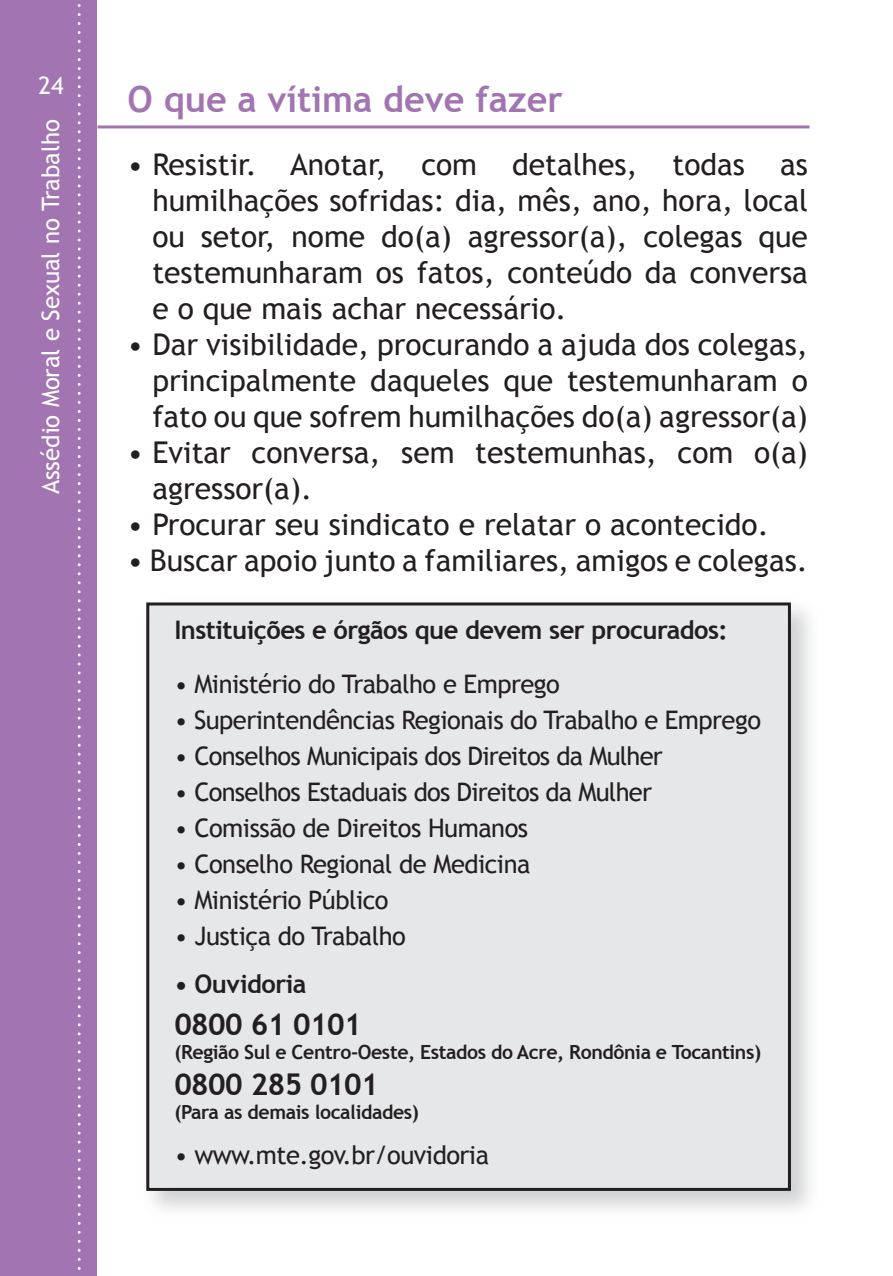
<style>
.page{position:relative;width:893px;height:1276px;background:#fff}
.page>*{position:absolute;margin:0;border:0;box-sizing:border-box;transform-origin:0 0}
.t1{font:700 36px "Trebuchet MS";color:#a275b2}
.t2{font:30px/36px "Trebuchet MS";color:#231f20;text-align:justify}
.t3{font:700 30px "Trebuchet MS";letter-spacing:-.02em;color:#231f20}
.t4{font:25.5px "Trebuchet MS";letter-spacing:-.02em;color:#231f20}
.t5{font:700 25.5px "Trebuchet MS";letter-spacing:-.02em;color:#231f20}
.t6{font:24px "Trebuchet MS";color:#fff}
.t7{font:700 19.5px "Trebuchet MS";letter-spacing:-.02em;color:#231f20}
</style>
<div class="page">
<div style="left:0;top:0;width:96px;height:1276px;background:#a275b2"></div>
<svg style="left:78px;top:4px;width:3px;height:1266px"></svg>
<div style="left:148px;top:604px;width:641px;height:585px;background:#e6e7e9"></div>
<div style="left:146px;top:602px;width:645px;height:589px;border:3px solid #231f20"></div>
<hr style="left:98px;top:125px;width:711px;height:3px;background:#a275b2">
<p class="t6" style="left:39px;top:71px;width:27px">24</p>
<p class="t1" style="left:128px;top:76px;width:437px">O que a vítima deve fazer</p>
<p class="t2" style="left:152px;top:146px;width:657px;text-indent:-25px">• Resistir. Anotar, com detalhes, todas as humilhações sofridas: dia, mês, ano, hora, local ou setor, nome do(a) agressor(a), colegas que testemunharam os fatos, conteúdo da conversa e o que mais achar necessário.</p>
<p class="t2" style="left:152px;top:326px;width:657px;text-indent:-25px">• Dar visibilidade, procurando a ajuda dos colegas, principalmente daqueles que testemunharam o fato ou que sofrem humilhações do(a) agressor(a)</p>
<p class="t2" style="left:152px;top:434px;width:657px;text-indent:-25px">• Evitar conversa, sem testemunhas, com o(a) agressor(a).</p>
<p class="t2" style="left:128px;top:506px;width:643px">• Procurar seu sindicato e relatar o acontecido.</p>
<p class="t2" style="left:128px;top:542px;width:682px">• Buscar apoio junto a familiares, amigos e colegas.</p>
<p class="t6" style="left:37px;top:494px;width:377px;rotate:-90deg">Assédio Moral e Sexual no Trabalho</p>
<p class="t5" style="left:174px;top:614px;width:555px">Instituições e órgãos que devem ser procurados:</p>
<p class="t4" style="left:174px;top:669px;width:387px">• Ministério do Trabalho e Emprego</p>
<p class="t4" style="left:174px;top:705px;width:588px">• Superintendências Regionais do Trabalho e Emprego</p>
<p class="t4" style="left:174px;top:741px;width:490px">• Conselhos Municipais dos Direitos da Mulher</p>
<p class="t4" style="left:174px;top:777px;width:479px">• Conselhos Estaduais dos Direitos da Mulher</p>
<p class="t4" style="left:174px;top:813px;width:355px">• Comissão de Direitos Humanos</p>
<p class="t4" style="left:174px;top:849px;width:358px">• Conselho Regional de Medicina</p>
<p class="t4" style="left:174px;top:885px;width:216px">• Ministério Público</p>
<p class="t4" style="left:174px;top:921px;width:233px">• Justiça do Trabalho</p>
<p class="t5" style="left:174px;top:968px;width:134px">• Ouvidoria</p>
<p class="t3" style="left:174px;top:1005px;width:189px">0800 61 0101</p>
<p class="t7" style="left:174px;top:1040px;width:588px">(Região Sul e Centro-Oeste, Estados do Acre, Rondônia e Tocantins)</p>
<p class="t3" style="left:174px;top:1065px;width:206px">0800 285 0101</p>
<p class="t7" style="left:174px;top:1100px;width:246px">(Para as demais localidades)</p>
<p class="t4" style="left:174px;top:1140px;width:316px">• www.mte.gov.br/ouvidoria</p>
</div>
